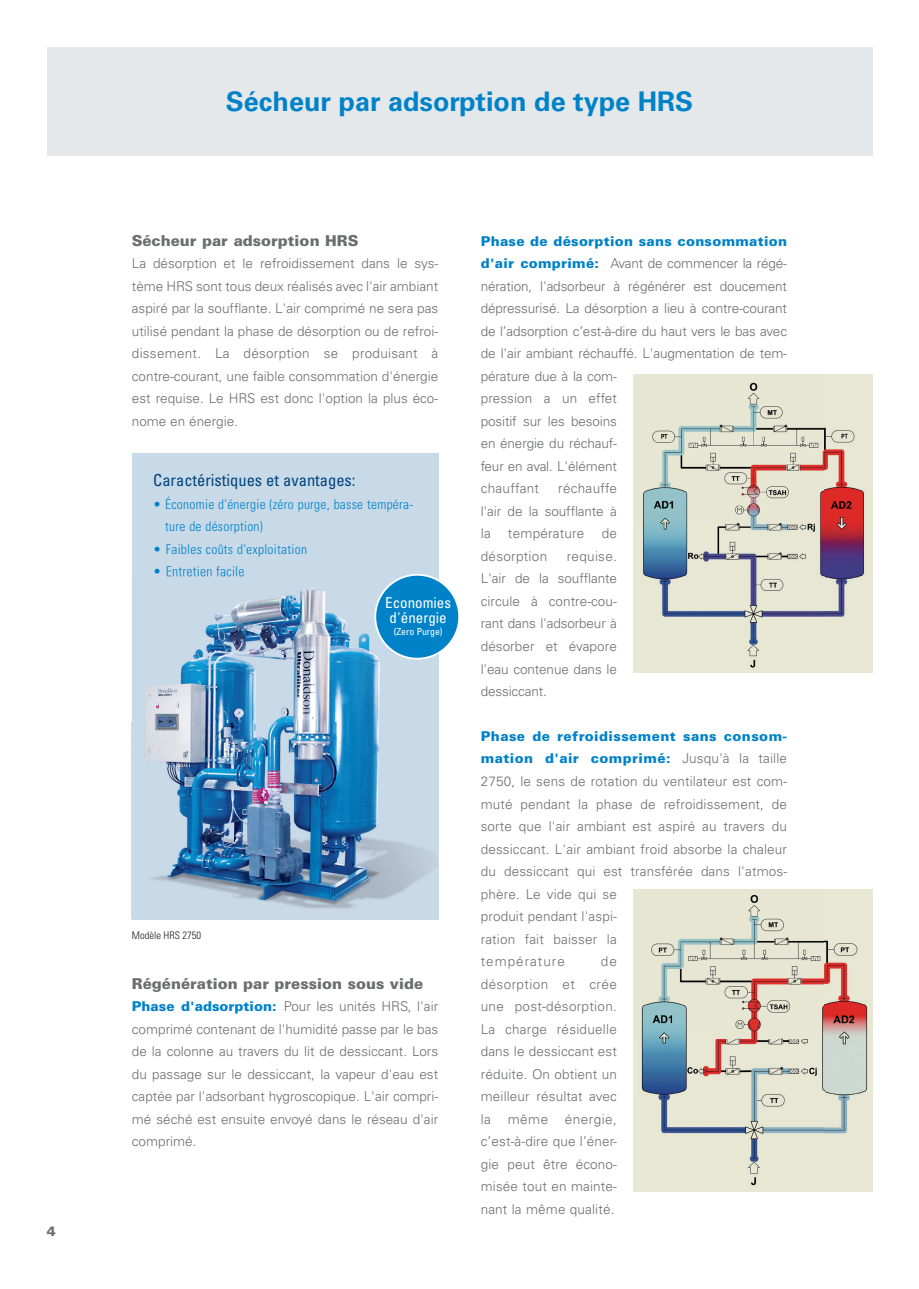
<style>
.page{position:relative;width:919px;height:1289px;background:#fff}
.page>*{position:absolute;margin:0;border:0;box-sizing:border-box;transform-origin:0 0}
.t1{font:700 27px "Univers LT Pro 65";color:#0082c8}
.t2{font:condensed 16.5px "Univers LT Pro";color:#00447b}
.t3{font:900 15px "Univers LT Pro 75";color:#6c6d70}
.t4{font:condensed 15px/15px "Univers LT Pro";color:#fff}
.t5{font:300 13.5px/22.5px "Univers LT Pro 45";color:#6c6d70;text-align:justify}
.t6{font:300 condensed 13.5px/22.5px "Univers LT Std";letter-spacing:.02em;color:#0082c8}
.t7{font:900 13.5px/22.5px "Univers LT Pro 75";letter-spacing:.03em;color:#0082c8}
.t8{font:300 13.5px "Univers LT Pro 45";letter-spacing:.02em;color:#6c6d70}
.t9{font:900 13.5px "Univers LT Pro 75";color:#6c6d70}
.t10{font:300 condensed 10.5px "Univers LT Std";color:#231f20}
.t11{font:condensed 9.75px "Univers LT Pro";color:#fff}
.s1{font-family:"Univers LT Pro 75";font-weight:900;color:#0082c8}
.s2{font-family:"Univers LT Pro 45";font-weight:300;color:#6c6d70}
</style>
<div class="page">
<div style="left:47px;top:47px;width:825px;height:108px;background:#e4e8eb"></div>
<div style="left:132px;top:453px;width:306px;height:466px;background:#c8d9e8"></div>
<img style="left:145px;top:575px;width:292px;height:334px">
<img style="left:155px;top:575px;width:89px;height:1px">
<img style="left:634px;top:889px;width:238px;height:302px">
<img style="left:634px;top:374px;width:238px;height:298px">
<div style="left:375px;top:575px;width:84px;height:83px;background:#0082c8;border-radius:50%"></div>
<div style="left:374px;top:574px;width:86px;height:85px;border:2px solid #fff;border-radius:50%"></div>
<p class="t9" style="left:47px;top:1222px;width:11px">4</p>
<h1 class="t1" style="left:226px;top:85px;width:468px">Sécheur par adsorption de type HRS</h1>
<p class="t3" style="left:132px;top:231px;width:228px">Sécheur par adsorption HRS</p>
<p class="t5" style="left:132px;top:252px;width:308px">La désorption et le refroidissement dans le sys&shy;tème HRS sont tous deux réalisés avec l'air ambiant aspiré par la soufflante. L'air comprimé ne sera pas utilisé pendant la phase de désorption ou de refroi&shy;dissement. La désorption se produisant à contre-courant, une faible consommation d'énergie est requise. Le HRS est donc l'option la plus éco&shy;nome en énergie.</p>
<p class="t2" style="left:153px;top:470px;width:204px">Caractéristiques et avantages:</p>
<p class="t6" style="left:165px;top:493px;width:249px;text-indent:-12px">• Économie d'énergie (zéro purge, basse tempéra&shy;ture de désorption)</p>
<p class="t6" style="left:153px;top:538px;width:155px">• Faibles coûts d'exploitation</p>
<p class="t6" style="left:153px;top:560px;width:93px">• Entretien facile</p>
<p class="t10" style="left:132px;top:929px;width:71px">Modèle HRS 2750</p>
<p class="t4" style="left:385px;top:595px;width:67px">Economies d'énergie</p>
<p class="t11" style="left:393px;top:625px;width:50px">(Zero Purge)</p>
<p class="t3" style="left:132px;top:973px;width:293px">Régénération par pression sous vide</p>
<p class="t5" style="left:132px;top:995px;width:308px"><span class="s1">Phase d'adsorption:</span> Pour les unités HRS, l'air comprimé contenant de l'humidité passe par le bas de la colonne au travers du lit de dessiccant. Lors du passage sur le dessiccant, la vapeur d'eau est captée par l'adsorbant hygroscopique. L'air compri&shy;mé séché est ensuite envoyé dans le réseau d'air comprimé.</p>
<p class="t7" style="left:480px;top:229px;width:308px">Phase de désorption sans consommation</p>
<p class="t5" style="left:480px;top:252px;width:308px;text-align:left"><span class="s1">d'air comprimé:</span> Avant de commencer la régé&shy;nération, l'adsorbeur à régénérer est doucement dépressurisé. La désorption a lieu à contre-courant de l’adsorption c’est-à-dire du haut vers le bas avec de l'air ambiant réchauffé. L'augmentation de tem&shy;pérature due à la com-<br>pression a un effet<br>positif sur les besoins<br>en énergie du réchauf-<br>feur en aval. L'élément<br>chauffant</p>
<p class="t5" style="left:480px;top:477px;width:138px;text-indent:77px">réchauffe l'air de la soufflante à la</p>
<p class="t5" style="left:508px;top:522px;width:78px">température</p>
<p class="t5" style="left:601px;top:522px;width:17px">de</p>
<p class="t8" style="left:480px;top:548px;width:68px">désorption</p>
<p class="t5" style="left:480px;top:545px;width:138px;text-indent:86px">requise.<br>L'air de la soufflante circule à contre-cou&shy;rant dans l'adsorbeur à désorber et évapore l'eau contenue dans le dessiccant.</p>
<p class="t7" style="left:480px;top:724px;width:308px">Phase de refroidissement sans consom&shy;mation d'air comprimé: <span class="s2">Jusqu'à la taille</span></p>
<p class="t5" style="left:480px;top:770px;width:308px;text-align:left">2750, le sens de rotation du ventilateur est com&shy;muté pendant la phase de refroidissement, de sorte que l'air ambiant est aspiré au travers du dessiccant. L'air ambiant froid absorbe la chaleur du dessiccant qui est transférée dans l'atmos&shy;phère. Le vide qui se<br>produit pendant l'aspi-<br>ration fait baisser la<br>température</p>
<p class="t5" style="left:480px;top:950px;width:138px;text-indent:120px">de désorption et crée une post-désorption.<br>La charge résiduelle dans le dessiccant est réduite. On obtient un meilleur résultat avec la même énergie, c’est-à-dire que l’éner&shy;gie peut être écono&shy;misée tout en mainte&shy;nant la même qualité.</p>
</div>
